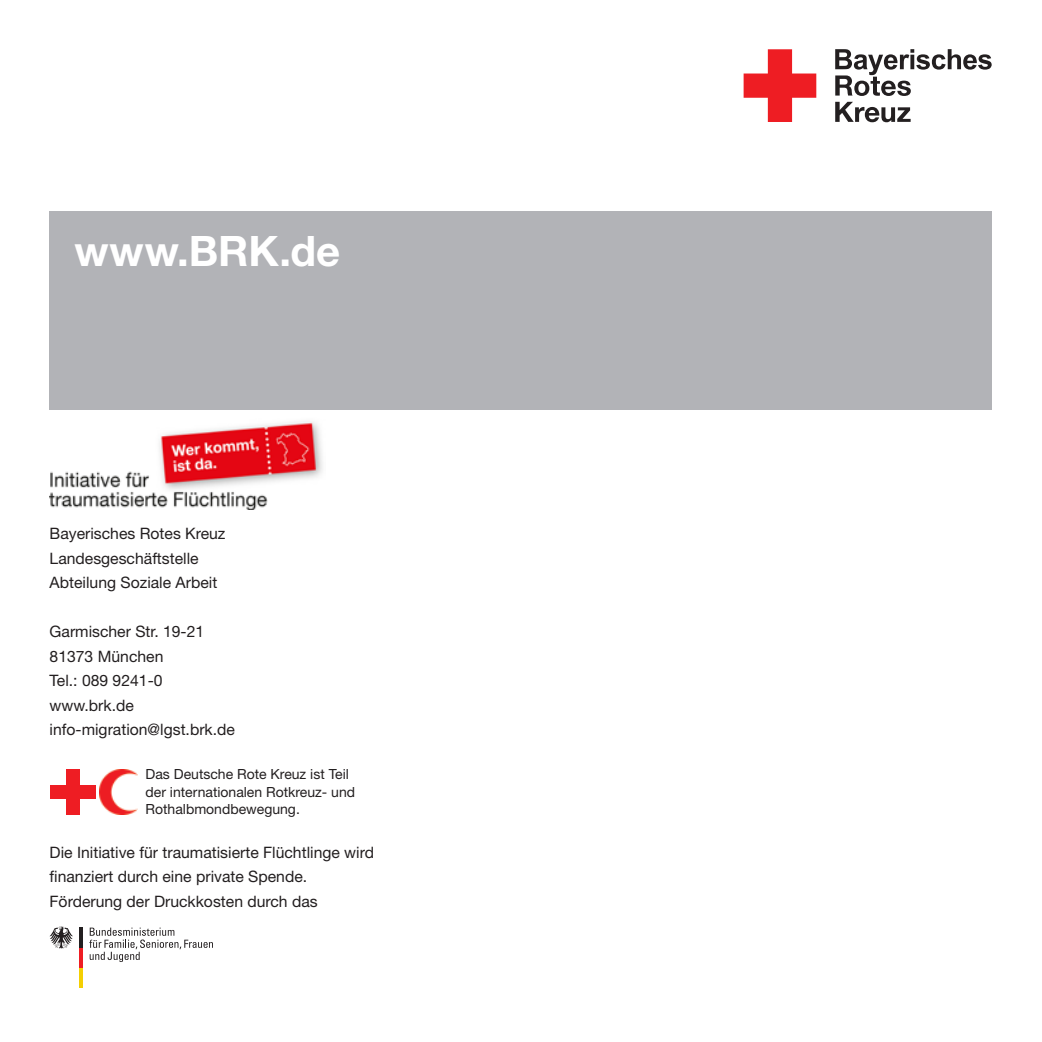
<style>
.page{position:relative;width:1042px;height:1042px;background:#fff}
.page>*{position:absolute;margin:0;border:0;box-sizing:border-box;transform-origin:0 0}
.t1{font:700 42px "Helvetica Neue LT Std";color:#fff}
.t2{font:15.75px/24.5px "Helvetica Neue LT Std";color:#231f20}
.t3{font:14px/17.5px "Helvetica Neue LT Std";color:#231f20}
</style>
<div class="page">
<img style="left:50px;top:421px;width:273px;height:89px">
<svg style="left:744px;top:49px;width:72px;height:73px"></svg>
<svg style="left:835px;top:49px;width:156px;height:47px"></svg>
<svg style="left:835px;top:102px;width:75px;height:20px"></svg>
<div style="left:50px;top:211px;width:942px;height:198px;background:#b2b3b7"></div>
<svg style="left:89px;top:927px;width:124px;height:35px"></svg>
<hr style="left:79px;top:968px;width:4px;height:20px;background:#f4cf02">
<hr style="left:79px;top:948px;width:4px;height:20px;background:#ee1d23">
<hr style="left:79px;top:927px;width:4px;height:21px;background:#231f20">
<svg style="left:49px;top:926px;width:24px;height:22px"></svg>
<img style="left:100px;top:769px;width:38px;height:46px">
<div style="left:66px;top:769px;width:13px;height:46px;background:#ee1d23"></div>
<div style="left:50px;top:785px;width:45px;height:14px;background:#ee1d23"></div>
<h1 class="t1" style="left:74px;top:225px;width:267px">www.BRK.de</h1>
<p class="t2" style="left:50px;top:521px;width:177px">Bayerisches Rotes Kreuz<br>Landesgeschäftstelle<br>Abteilung Soziale Arbeit</p>
<p class="t2" style="left:50px;top:619px;width:187px">Garmischer Str. 19-21<br>81373 München<br>Tel.: 089 9241-0 www.brk.de info-migration@lgst.brk.de</p>
<p class="t3" style="left:146px;top:765px;width:211px">Das Deutsche Rote Kreuz ist Teil der internationalen Rotkreuz- und<br>Rothalbmondbewegung.</p>
<p class="t2" style="left:50px;top:839px;width:326px">Die Initiative für traumatisierte Flüchtlinge wird finanziert durch eine private Spende.<br>Förderung der Druckkosten durch das</p>
</div>
